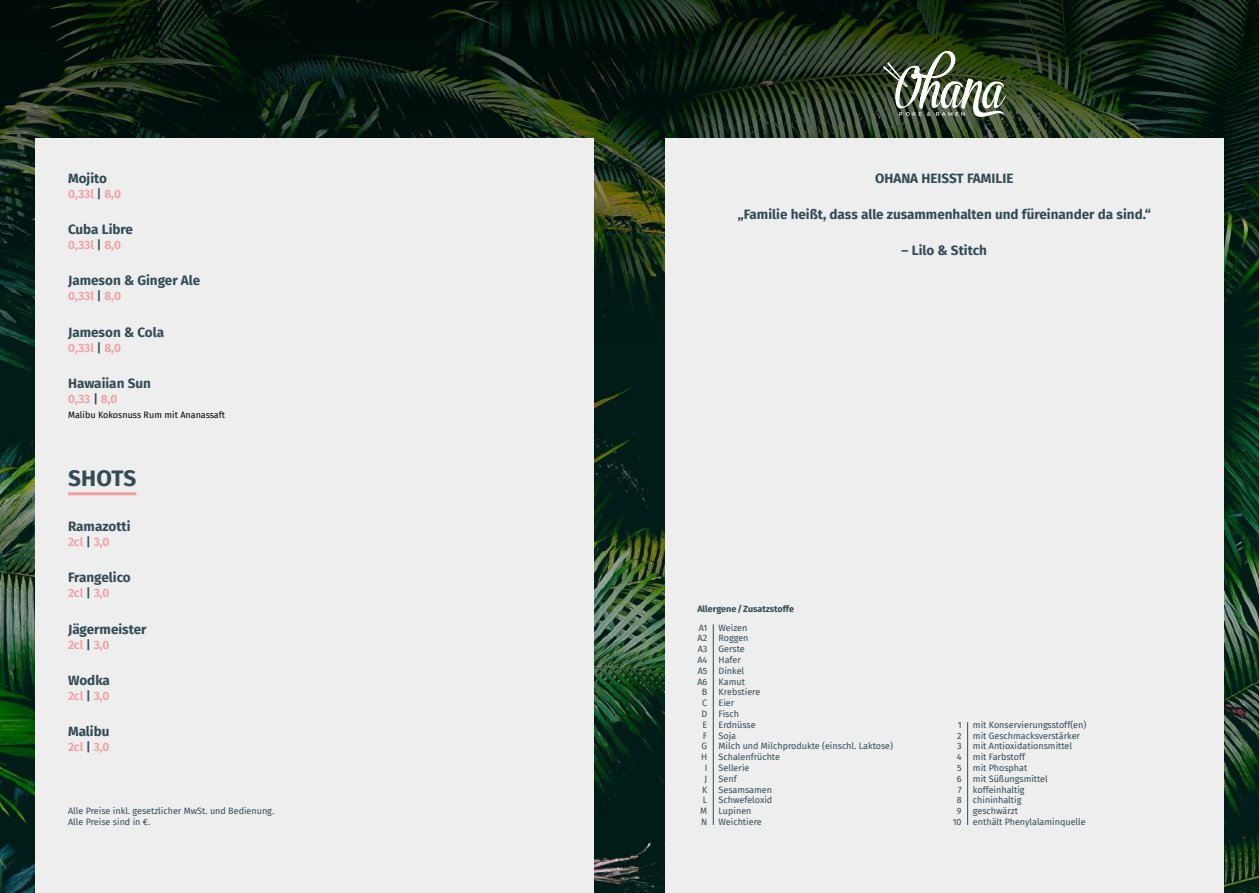
<style>
.page{position:relative;width:1259px;height:893px;background:#fff}
.page>*{position:absolute;margin:0;border:0;box-sizing:border-box;transform-origin:0 0}
.t1{font:700 22.5px "Fira Sans";color:#334b56}
.t2{font:700 13.5px "Fira Sans";color:#334b56}
.t3{font:600 12px "Fira Sans";color:#f39ea1}
.t4{font:9px/10.8px "Fira Sans";color:#334b56}
.t5{font:9px "Fira Sans";color:#000}
.t6{font:700 9px "Fira Sans";color:#334b56}
.s1{color:#334b56}
</style>
<div class="page">
<img style="left:0;top:375px;width:1259px;height:518px">
<svg style="left:0;top:0;width:1259px;height:375px;background:#112316"></svg>
<div style="left:665px;top:139px;width:558px;height:754px;background:#eee"></div>
<div style="left:36px;top:139px;width:558px;height:754px;background:#eee"></div>
<svg style="left:883px;top:50px;width:122px;height:67px"></svg>
<hr style="left:68px;top:492px;width:68px;height:3px;background:#f39ea1">
<hr style="left:967px;top:722px;width:1px;height:103px;background:#334b56">
<hr style="left:713px;top:624px;width:1px;height:201px;background:#334b56">
<h2 class="t2" style="left:68px;top:167px;width:40px">Mojito</h2>
<h3 class="t3" style="left:68px;top:184px;width:54px">0,33l <span class="s1">|</span> 8,0</h3>
<h2 class="t2" style="left:68px;top:218px;width:67px">Cuba Libre</h2>
<h3 class="t3" style="left:68px;top:235px;width:54px">0,33l <span class="s1">|</span> 8,0</h3>
<h2 class="t2" style="left:68px;top:269px;width:134px">Jameson &amp; Ginger Ale</h2>
<h3 class="t3" style="left:68px;top:286px;width:54px">0,33l <span class="s1">|</span> 8,0</h3>
<h2 class="t2" style="left:68px;top:320px;width:98px">Jameson &amp; Cola</h2>
<h3 class="t3" style="left:68px;top:337px;width:54px">0,33l <span class="s1">|</span> 8,0</h3>
<h2 class="t2" style="left:68px;top:372px;width:84px">Hawaiian Sun</h2>
<h3 class="t3" style="left:68px;top:389px;width:51px">0,33 <span class="s1">|</span> 8,0</h3>
<p class="t5" style="left:68px;top:408px;width:159px">Malibu Kokosnuss Rum mit Ananassaft</p>
<h1 class="t1" style="left:68px;top:459px;width:70px">SHOTS</h1>
<h2 class="t2" style="left:68px;top:515px;width:64px">Ramazotti</h2>
<h3 class="t3" style="left:68px;top:532px;width:43px">2cl <span class="s1">|</span> 3,0</h3>
<h2 class="t2" style="left:68px;top:566px;width:64px">Frangelico</h2>
<h3 class="t3" style="left:68px;top:583px;width:43px">2cl <span class="s1">|</span> 3,0</h3>
<h2 class="t2" style="left:68px;top:617px;width:80px">Jägermeister</h2>
<h3 class="t3" style="left:68px;top:634px;width:43px">2cl <span class="s1">|</span> 3,0</h3>
<h2 class="t2" style="left:68px;top:669px;width:43px">Wodka</h2>
<h3 class="t3" style="left:68px;top:686px;width:43px">2cl <span class="s1">|</span> 3,0</h3>
<h2 class="t2" style="left:68px;top:720px;width:43px">Malibu</h2>
<h3 class="t3" style="left:68px;top:737px;width:43px">2cl <span class="s1">|</span> 3,0</h3>
<p class="t4" style="left:68px;top:805px;width:208px">Alle Preise inkl. gesetzlicher MwSt. und Bedienung.<br>Alle Preise sind in €.</p>
<h2 class="t2" style="left:875px;top:167px;width:140px">OHANA HEISST FAMILIE</h2>
<h2 class="t2" style="left:738px;top:203px;width:414px">„Familie heißt, dass alle zusammenhalten und füreinander da sind.“</h2>
<h2 class="t2" style="left:901px;top:239px;width:87px">– Lilo &amp; Stitch</h2>
<p class="t6" style="left:697px;top:601px;width:98px">Allergene/Zusatzstoffe</p>
<p class="t4" style="left:697px;top:622px;width:11px;text-align:right">A1<br>A2<br>A3<br>A4<br>A5<br>A6<br>B<br>C<br>D<br>E<br>F<br>G<br>H<br>I<br>J<br>K<br>L<br>M<br>N</p>
<p class="t4" style="left:718px;top:622px;width:176px">Weizen<br>Roggen<br>Gerste<br>Hafer<br>Dinkel<br>Kamut<br>Krebstiere<br>Eier<br>Fisch<br>Erdnüsse<br>Soja<br>Milch und Milchprodukte (einschl. Laktose)<br>Schalenfrüchte<br>Sellerie<br>Senf<br>Sesamsamen<br>Schwefeloxid<br>Lupinen<br>Weichtiere</p>
<p class="t4" style="left:952px;top:719px;width:10px;text-align:center">1<br>2<br>3<br>4<br>5<br>6<br>7<br>8<br>9<br>10</p>
<p class="t4" style="left:973px;top:719px;width:115px">mit Konservierungsstoff(en) mit Geschmacksverstärker mit Antioxidationsmittel mit Farbstoff<br>mit Phosphat<br>mit Süßungsmittel koffeinhaltig<br>chininhaltig<br>geschwärzt<br>enthält Phenylalaminquelle</p>
</div>
